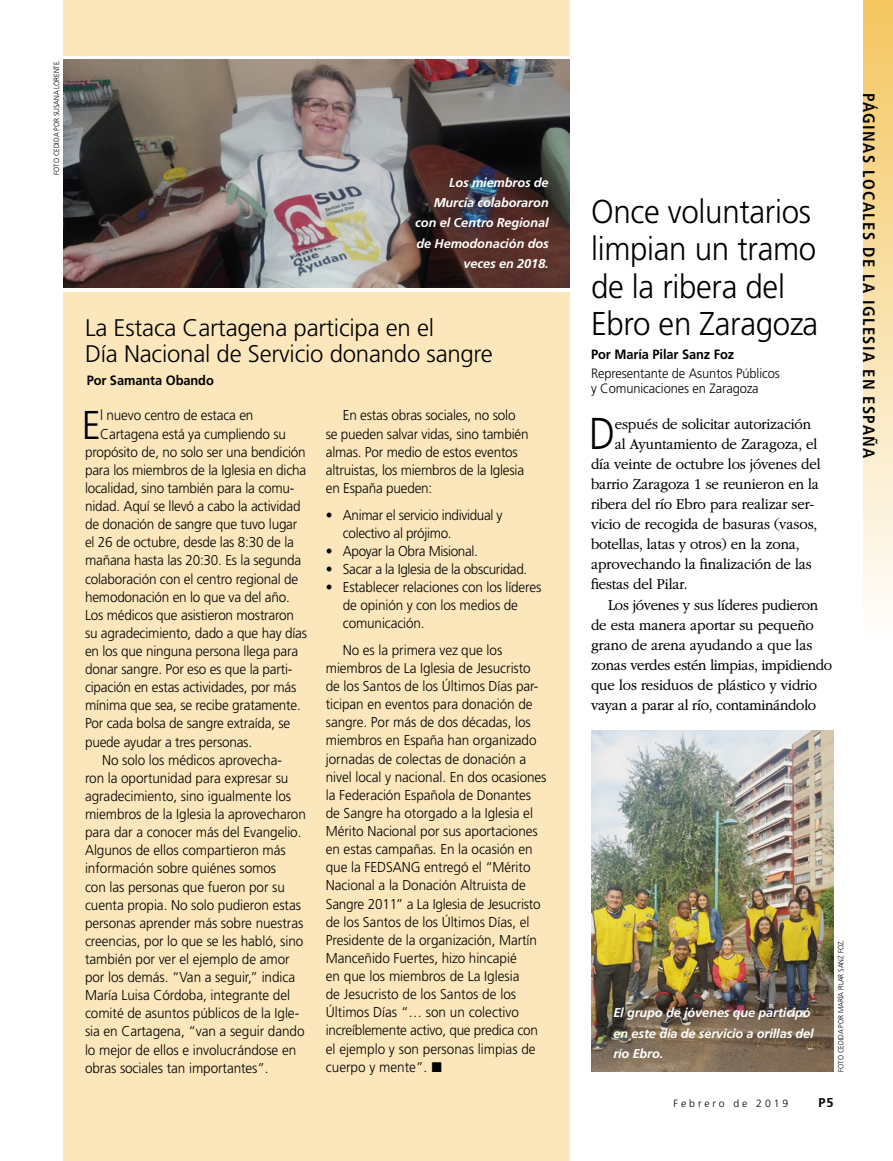
<style>
.page{position:relative;width:893px;height:1161px;background:#fff}
.page>*{position:absolute;margin:0;border:0;box-sizing:border-box;transform-origin:0 0}
.ARTCL_para_first_NEW{font:300 44.55px "Frutigerlds Lat";color:#000;scale:.88 1}
.QUOTE_para_first_NEW{font:300 40.2px "Frutigerlds Lat";color:#000;scale:.95 1}
.ARTCL_title_NEWS{font:300 33px/37.5px "Frutigerlds Lat";letter-spacing:-.01em;color:#000;scale:.95 1}
.TOPIC-1_title_NEWS_m{font:300 24px/25.5px "Frutigerlds Lat";letter-spacing:-.01em;color:#000}
.t1{font:700 condensed 16.5px "Frutigerlds Lat";letter-spacing:.085em;color:#000}
.ARTCL_para_first_NEW-2{font:300 15.75px "Garamondlds Lat Plus";letter-spacing:-.01em;color:#000;scale:.95 1}
.ARTCL_para_NEWS{font:300 15.75px/20.1px "Garamondlds Lat Plus";letter-spacing:-.02em;color:#000;scale:.95 1}
.Quote_para_NEWS{font:300 14.25px/18.1px "Frutigerlds Lat";letter-spacing:-.005em;color:#000;scale:.95 1}
.QUOTE_para_first_NEW-2{font:300 14.25px "Frutigerlds Lat";letter-spacing:-.015em;color:#000;scale:.95 1}
.newsLISTbullet-1_par{font:300 14.25px/18.1px "Frutigerlds Lat";letter-spacing:-.025em;color:#000;scale:.95 1}
.ARTCL-BY_para{font:300 13.5px/15px "Frutigerlds Lat";letter-spacing:-.005em;color:#000;scale:.95 1}
.ARTCL-BY_para_first{font:700 13.5px "Frutigerlds Lat";letter-spacing:-.005em;color:#000;scale:.95 1}
.FIGimg_CAP_para_NEWS{font:italic 700 12.75px/20.2px "Frutigerlds Lat";letter-spacing:-.01em;color:#fff;text-align:right}
.t2{font:700 12.75px "Frutigerlds Lat";color:#000}
.t3{font:300 10.5px "Frutigerlds Lat";letter-spacing:.28em;color:#000}
.FIGimg-CRDT_para_FL{font:300 7.5px "Frutigerlds Lat";letter-spacing:-.01em;color:#000;scale:.95 1}
.FIGimg-CRDT_para_FR{font:300 7.5px "Frutigerlds Lat";letter-spacing:-.01em;color:#000;scale:.95 1}
</style>
<div class="page">
<div style="left:863px;top:0;width:30px;height:639px;background:linear-gradient(to bottom,#f4c660,#fefefd)"></div>
<div style="left:64px;top:292px;width:506px;height:869px;background:#fce7bc"></div>
<div style="left:64px;top:0;width:506px;height:55px;background:#fce7bc"></div>
<img style="left:64px;top:60px;width:506px;height:228px">
<img style="left:591px;top:730px;width:242px;height:342px">
<p class="FIGimg-CRDT_para_FR" style="left:51px;top:175px;width:123px;rotate:-90deg">FOTO CEDIDA POR SUSANA LORENTE.</p>
<p class="FIGimg_CAP_para_NEWS" style="left:415px;top:172px;width:135px">Los miembros de<br>Murcia colaboraron con el Centro Regional de Hemodonación dos veces en 2018.</p>
<p class="TOPIC-1_title_NEWS_m" style="left:85px;top:315px;width:409px">La Estaca Cartagena participa en el<br>Día Nacional de Servicio donando sangre</p>
<p class="ARTCL-BY_para_first" style="left:87px;top:370px;width:135px">Por Samanta Obando</p>
<p class="QUOTE_para_first_NEW" style="left:82px;top:395px;width:22px">E</p>
<p class="QUOTE_para_first_NEW-2" style="left:100px;top:405px;width:163px">l nuevo centro de estaca en</p>
<p class="Quote_para_NEWS" style="left:326px;top:406px;width:215px;text-indent:17px">En estas obras sociales, no solo se pueden salvar vidas, sino también almas. Por medio de estos eventos altruistas, los miembros de la Iglesia en España pueden:</p>
<p class="newsLISTbullet-1_par" style="left:343px;top:505px;width:170px;text-indent:-17px">• Animar el servicio individual y colectivo al prójimo.</p>
<p class="newsLISTbullet-1_par" style="left:326px;top:541px;width:162px">• Apoyar la Obra Misional.</p>
<p class="newsLISTbullet-1_par" style="left:326px;top:560px;width:214px">• Sacar a la Iglesia de la obscuridad.</p>
<p class="newsLISTbullet-1_par" style="left:343px;top:578px;width:210px;text-indent:-17px">• Establecer relaciones con los líderes de opinión y con los medios de comunicación.</p>
<p class="Quote_para_NEWS" style="left:326px;top:640px;width:234px;text-indent:17px">No es la primera vez que los miembros de La Iglesia de Jesucristo de los Santos de los Últimos Días par&shy;ticipan en eventos para donación de sangre. Por más de dos décadas, los miembros en España han organizado jornadas de colectas de donación a nivel local y nacional. En dos ocasiones la Federación Española de Donantes de Sangre ha otorgado a la Iglesia el Mérito Nacional por sus aportaciones en estas campañas. En la ocasión en que la FEDSANG entregó el “Mérito Nacional a la Donación Altruista de Sangre 2011” a La Iglesia de Jesucristo de los Santos de los Últimos Días, el Presidente de la organización, Martín Manceñido Fuertes, hizo hincapié<br>en que los miembros de La Iglesia<br>de Jesucristo de los Santos de los Últimos Días “… son un colectivo increíblemente activo, que predica con el ejemplo y son personas limpias de cuerpo y mente”. ◼</p>
<p class="QUOTE_para_first_NEW-2" style="left:100px;top:423px;width:197px">Cartagena está ya cumpliendo su</p>
<p class="QUOTE_para_first_NEW-2" style="left:85px;top:441px;width:234px">propósito de, no solo ser una bendición</p>
<p class="QUOTE_para_first_NEW-2" style="left:85px;top:459px;width:234px">para los miembros de la Iglesia en dicha</p>
<p class="QUOTE_para_first_NEW-2" style="left:85px;top:477px;width:222px">localidad, sino también para la comu-</p>
<p class="QUOTE_para_first_NEW-2" style="left:85px;top:496px;width:228px">nidad. Aquí se llevó a cabo la actividad</p>
<p class="QUOTE_para_first_NEW-2" style="left:85px;top:514px;width:225px">de donación de sangre que tuvo lugar</p>
<p class="QUOTE_para_first_NEW-2" style="left:85px;top:532px;width:221px">el 26 de octubre, desde las 8:30 de la</p>
<p class="QUOTE_para_first_NEW-2" style="left:85px;top:550px;width:229px">mañana hasta las 20:30. Es la segunda</p>
<p class="QUOTE_para_first_NEW-2" style="left:85px;top:568px;width:226px">colaboración con el centro regional de</p>
<p class="QUOTE_para_first_NEW-2" style="left:85px;top:586px;width:217px">hemodonación en lo que va del año.</p>
<p class="QUOTE_para_first_NEW-2" style="left:85px;top:604px;width:222px">Los médicos que asistieron mostraron</p>
<p class="QUOTE_para_first_NEW-2" style="left:85px;top:622px;width:235px">su agradecimiento, dado a que hay días</p>
<p class="QUOTE_para_first_NEW-2" style="left:85px;top:641px;width:226px">en los que ninguna persona llega para</p>
<p class="QUOTE_para_first_NEW-2" style="left:85px;top:659px;width:220px">donar sangre. Por eso es que la parti-</p>
<p class="QUOTE_para_first_NEW-2" style="left:85px;top:677px;width:224px">cipación en estas actividades, por más</p>
<p class="QUOTE_para_first_NEW-2" style="left:85px;top:695px;width:229px">mínima que sea, se recibe gratamente.</p>
<p class="QUOTE_para_first_NEW-2" style="left:85px;top:713px;width:218px">Por cada bolsa de sangre extraída, se</p>
<p class="QUOTE_para_first_NEW-2" style="left:85px;top:731px;width:177px">puede ayudar a tres personas.</p>
<p class="Quote_para_NEWS" style="left:85px;top:750px;width:234px;text-indent:17px">No solo los médicos aprovecha-<br>ron la oportunidad para expresar su agradecimiento, sino igualmente los miembros de la Iglesia la aprovecharon para dar a conocer más del Evangelio.<br>Algunos de ellos compartieron más información sobre quiénes somos<br>con las personas que fueron por su cuenta propia. No solo pudieron estas personas aprender más sobre nuestras creencias, por lo que se les habló, sino también por ver el ejemplo de amor por los demás. “Van a seguir,” indica María Luisa Córdoba, integrante del comité de asuntos públicos de la Igle&shy;sia en Cartagena, “van a seguir dando lo mejor de ellos e involucrándose en obras sociales tan importantes”.</p>
<p class="ARTCL_title_NEWS" style="left:591px;top:192px;width:241px">Once voluntarios limpian un tramo de la ribera del<br>Ebro en Zaragoza</p>
<p class="ARTCL-BY_para_first" style="left:591px;top:343px;width:152px">Por María Pilar Sanz Foz</p>
<p class="ARTCL-BY_para" style="left:591px;top:365px;width:200px">Representante de Asuntos Públicos y Comunicaciones en Zaragoza</p>
<p class="ARTCL_para_first_NEW" style="left:589px;top:401px;width:31px">D</p>
<p class="ARTCL_para_first_NEW-2" style="left:615px;top:412px;width:208px">espués de solicitar autorización</p>
<p class="ARTCL_para_first_NEW-2" style="left:615px;top:432px;width:215px">al Ayuntamiento de Zaragoza, el</p>
<p class="ARTCL_para_first_NEW-2" style="left:591px;top:452px;width:243px">día veinte de octubre los jóvenes del</p>
<p class="ARTCL_para_first_NEW-2" style="left:591px;top:472px;width:242px">barrio Zaragoza 1 se reunieron en la</p>
<p class="ARTCL_para_first_NEW-2" style="left:591px;top:493px;width:236px">ribera del río Ebro para realizar ser-</p>
<p class="ARTCL_para_first_NEW-2" style="left:591px;top:513px;width:240px">vicio de recogida de basuras (vasos,</p>
<p class="ARTCL_para_first_NEW-2" style="left:591px;top:533px;width:221px">botellas, latas y otros) en la zona,</p>
<p class="ARTCL_para_first_NEW-2" style="left:591px;top:553px;width:234px">aprovechando la finalización de las</p>
<p class="ARTCL_para_first_NEW-2" style="left:591px;top:573px;width:103px">fiestas del Pilar.</p>
<p class="ARTCL_para_NEWS" style="left:591px;top:594px;width:255px;text-indent:17px">Los jóvenes y sus líderes pudieron de esta manera aportar su pequeño grano de arena ayudando a que las zonas verdes estén limpias, impidiendo que los residuos de plástico y vidrio vayan a parar al río, contaminándolo</p>
<p class="t1" style="left:881px;top:93px;width:367px;rotate:90deg">PÁGINAS LOCALES DE LA IGLESIA EN ESPAÑA</p>
<p class="FIGimg_CAP_para_NEWS" style="left:613px;top:1002px;width:202px;text-align:left">El grupo de jóvenes que participó en este día de servicio a orillas del río Ebro.</p>
<p class="FIGimg-CRDT_para_FL" style="left:835px;top:1072px;width:140px;rotate:-90deg">FOTO CEDIDA POR MARÍA PILAR SANZ FOZ.</p>
<p class="t3" style="left:673px;top:1095px;width:116px">Febrero de 2019</p>
<p class="t2" style="left:819px;top:1092px;width:16px">P5</p>
</div>
